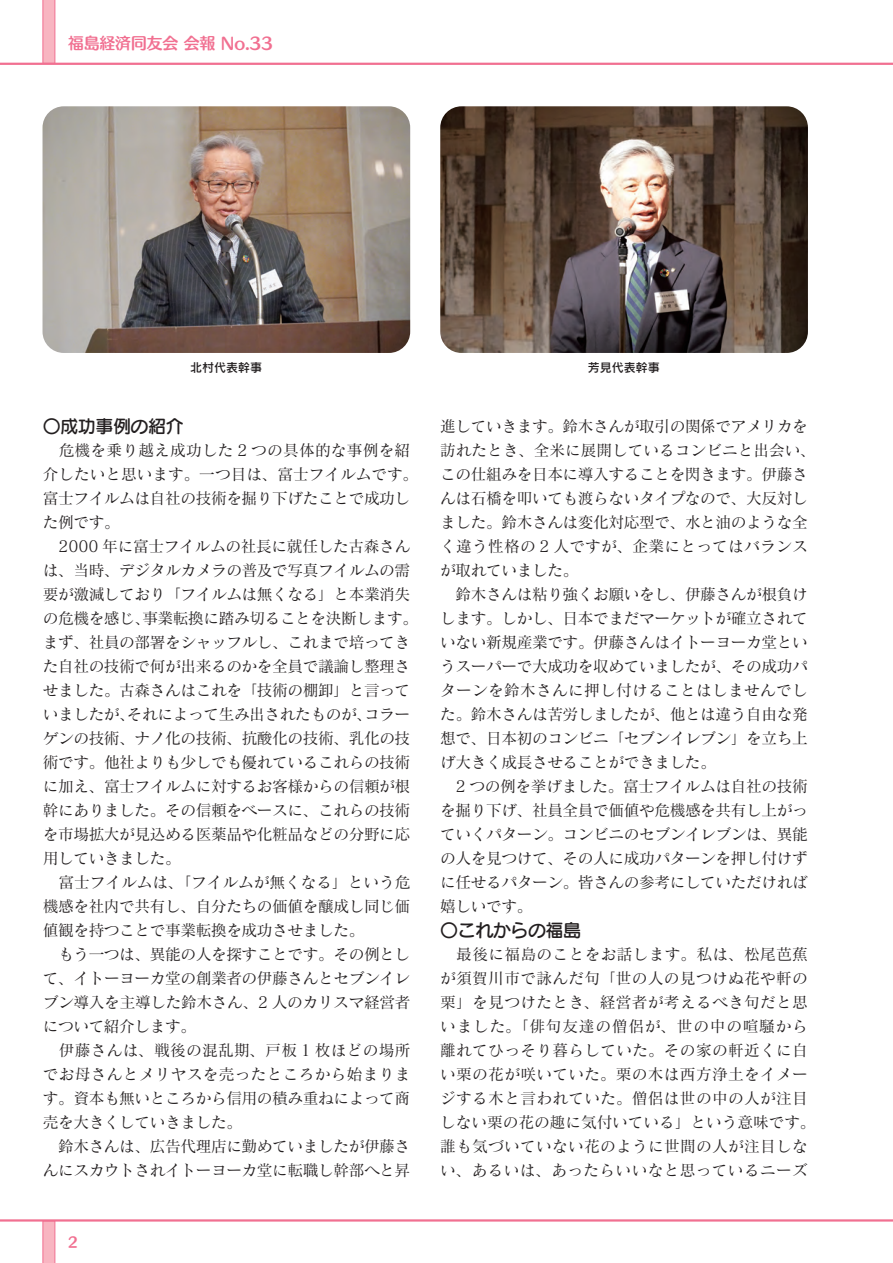
<style>
.page{position:relative;width:893px;height:1263px;background:#fff}
.page>*{position:absolute;margin:0;border:0;box-sizing:border-box;transform-origin:0 0}
.t1{font:18px "Seurat Pro DB";letter-spacing:-.025em;color:#231f20}
.t2{font:15.75px/24px "Matisse Pro M";letter-spacing:-.03em;color:#231f20}
.t3{font:15.75px/24px "Matisse Pro M";letter-spacing:.015em;color:#231f20}
.t4{font:15.75px "Humming Std B";color:#f17091}
.t5{font:13.5px "Humming Std B";color:#f17091}
.t6{font:12px "Rodin Pro DB";color:#231f20}
</style>
<div class="page">
<svg style="left:43px;top:0;width:12px;height:63px"></svg>
<svg style="left:43px;top:1221px;width:12px;height:42px"></svg>
<hr style="left:0;top:1219px;width:893px;height:2px;background:#f17091">
<hr style="left:0;top:63px;width:893px;height:2px;background:#f17091">
<img style="left:43px;top:106px;width:367px;height:247px">
<img style="left:440px;top:106px;width:368px;height:247px">
<p class="t4" style="left:68px;top:31px;width:207px">福島経済同友会 会報 No.33</p>
<p class="t6" style="left:190px;top:359px;width:73px">北村代表幹事</p>
<p class="t6" style="left:588px;top:359px;width:73px">芳見代表幹事</p>
<p class="t1" style="left:43px;top:414px;width:142px">〇成功事例の紹介</p>
<p class="t2" style="left:43px;top:438px;width:377px">　危機を乗り越え成功した 2 つの具体的な事例を紹介したいと思います。一つ目は、富士フイルムです。富士フイルムは自社の技術を掘り下げたことで成功した例です。<br>　2000 年に富士フイルムの社長に就任した古森さんは、当時、デジタルカメラの普及で写真フイルムの需要が激減しており「フイルムは無くなる」と本業消失の危機を感じ、事業転換に踏み切ることを決断します。まず、社員の部署をシャッフルし、これまで培ってきた自社の技術で何が出来るのかを全員で議論し整理させました。古森さんはこれを「技術の棚卸」と言っていましたが、それによって生み出されたものが、コラーゲンの技術、ナノ化の技術、抗酸化の技術、乳化の技術です。他社よりも少しでも優れているこれらの技術に加え、富士フイルムに対するお客様からの信頼が根幹にありました。その信頼をベースに、これらの技術を市場拡大が見込める医薬品や化粧品などの分野に応用していきました。<br>　富士フイルムは、「フイルムが無くなる」という危機感を社内で共有し、自分たちの価値を醸成し同じ価値観を持つことで事業転換を成功させました。<br>　もう一つは、異能の人を探すことです。その例として、イトーヨーカ堂の創業者の伊藤さんとセブンイレブン導入を主導した鈴木さん、2 人のカリスマ経営者について紹介します。<br>　伊藤さんは、戦後の混乱期、戸板 1 枚ほどの場所でお母さんとメリヤスを売ったところから始まります。資本も無いところから信用の積み重ねによって商売を大きくしていきました。<br>　鈴木さんは、広告代理店に勤めていましたが伊藤さんにスカウトされイトーヨーカ堂に転職し幹部へと昇</p>
<p class="t5" style="left:68px;top:1232px;width:11px">2</p>
<p class="t2" style="left:440px;top:414px;width:377px">進していきます。鈴木さんが取引の関係でアメリカを訪れたとき、全米に展開しているコンビニと出会い、この仕組みを日本に導入することを閃きます。伊藤さんは石橋を叩いても渡らないタイプなので、大反対しました。鈴木さんは変化対応型で、水と油のような全く違う性格の 2 人ですが、企業にとってはバランスが取れていました。<br>　鈴木さんは粘り強くお願いをし、伊藤さんが根負けします。しかし、日本でまだマーケットが確立されていない新規産業です。伊藤さんはイトーヨーカ堂というスーパーで大成功を収めていましたが、その成功パターンを鈴木さんに押し付けることはしませんでした。鈴木さんは苦労しましたが、他とは違う自由な発想で、日本初のコンビニ「セブンイレブン」を立ち上げ大きく成長させることができました。<br>　2 つの例を挙げました。富士フイルムは自社の技術を掘り下げ、社員全員で価値や危機感を共有し上がっていくパターン。コンビニのセブンイレブンは、異能の人を見つけて、その人に成功パターンを押し付けずに任せるパターン。皆さんの参考にしていただければ嬉しいです。</p>
<p class="t1" style="left:440px;top:918px;width:142px">〇これからの福島</p>
<p class="t3" style="left:440px;top:942px;width:377px">　最後に福島のことをお話します。私は、松尾芭蕉が須賀川市で詠んだ句「世の人の見つけぬ花や軒の栗」を見つけたとき、経営者が考えるべき句だと思いました。「俳句友達の僧侶が、世の中の喧騒から離れてひっそり暮らしていた。その家の軒近くに白い栗の花が咲いていた。栗の木は西方浄土をイメージする木と言われていた。僧侶は世の中の人が注目しない栗の花の趣に気付いている」という意味です。誰も気づいていない花のように世間の人が注目しない、あるいは、あったらいいなと思っているニーズ</p>
</div>
